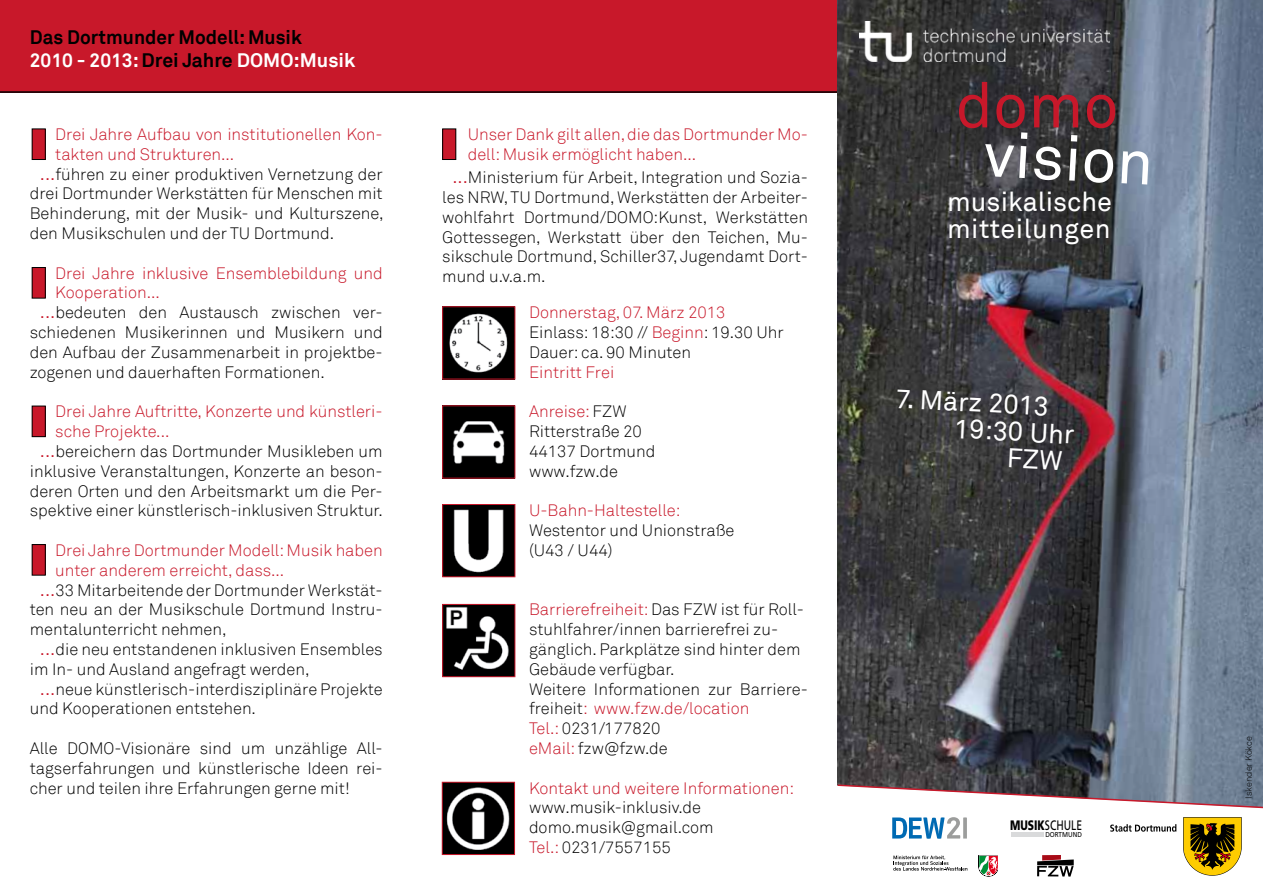
<style>
.page{position:relative;width:1263px;height:893px;background:#fff}
.page>*{position:absolute;margin:0;border:0;box-sizing:border-box;transform-origin:0 0}
.t1{font:63px "Akkurat";color:#fff}
.t2{font:63px "Akkurat";color:#c8182a}
.t3{font:27px/27px "Akkurat";letter-spacing:.005em;color:#fff}
.t4{font:700 19.5px/23.4px "Akkurat";color:#000}
.t5{font:300 16.5px/19.8px "Akkurat";color:#000}
.t6{font:300 16.5px/19.8px "Akkurat";color:#c8182a}
.t7{font:13.65px "Frutiger LT";color:#000;scale:.75 1}
.t8{font:300 9px "Akkurat";color:#000}
.t9{font:7.05px "Frutiger LT";color:#000;scale:.9 1}
.s1{color:#fff}
.s2{font-size:19.5px;color:#c8182a}
.s3{color:#c8182a}
.s4{font-weight:900}
</style>
<div class="page">
<div style="left:0;top:0;width:838px;height:93px;background:#c8182a"></div>
<img style="left:838px;top:0;width:425px;height:784px">
<img style="left:859px;top:21px;width:250px;height:41px">
<svg style="left:1183px;top:817px;width:59px;height:59px;background:#997e1e"></svg>
<svg style="left:1110px;top:824px;width:66px;height:8px"></svg>
<svg style="left:1037px;top:855px;width:37px;height:22px"></svg>
<svg style="left:978px;top:855px;width:20px;height:22px"></svg>
<svg style="left:893px;top:856px;width:74px;height:15px"></svg>
<svg style="left:892px;top:817px;width:75px;height:22px"></svg>
<div style="left:1011px;top:832px;width:33px;height:5px;background:#d9dadb"></div>
<svg style="left:837px;top:784px;width:426px;height:25px"></svg>
<img style="left:444px;top:407px;width:69px;height:69px">
<img style="left:444px;top:606px;width:69px;height:69px">
<div style="left:442px;top:604px;width:73px;height:73px;border:1px solid #c8182a"></div>
<img style="left:444px;top:784px;width:69px;height:69px">
<div style="left:442px;top:782px;width:73px;height:73px;border:1px solid #c8182a"></div>
<img style="left:444px;top:506px;width:69px;height:69px">
<div style="left:442px;top:504px;width:73px;height:73px;border:1px solid #c8182a"></div>
<img style="left:444px;top:308px;width:69px;height:69px">
<div style="left:442px;top:306px;width:73px;height:73px;border:1px solid #c8182a"></div>
<div style="left:32px;top:129px;width:13px;height:30px;background:#c8182a"></div>
<div style="left:32px;top:129px;width:14px;height:31px;border:1px solid #000"></div>
<div style="left:32px;top:268px;width:13px;height:30px;background:#c8182a"></div>
<div style="left:32px;top:267px;width:14px;height:31px;border:1px solid #000"></div>
<div style="left:32px;top:406px;width:13px;height:31px;background:#c8182a"></div>
<div style="left:32px;top:406px;width:14px;height:31px;border:1px solid #000"></div>
<div style="left:32px;top:545px;width:13px;height:30px;background:#c8182a"></div>
<div style="left:32px;top:544px;width:14px;height:32px;border:1px solid #000"></div>
<div style="left:443px;top:129px;width:13px;height:30px;background:#c8182a"></div>
<div style="left:442px;top:129px;width:14px;height:31px;border:1px solid #000"></div>
<svg style="left:1009px;top:448px;width:53px;height:22px"></svg>
<p class="t4" style="left:30px;top:25px;width:327px">Das Dortmunder Modell: Musik<br><span class="s1">2010 - 2013:</span> Drei Jahre <span class="s1">DOMO:Musik</span></p>
<p class="t6" style="left:55px;top:125px;width:329px">Drei Jahre Aufbau von institutionellen Kon-</p>
<p class="t6" style="left:55px;top:145px;width:181px">takten und Strukturen...</p>
<p class="t5" style="left:40px;top:164px;width:344px"><span class="s2">...</span>führen zu einer produktiven Vernetzung der</p>
<p class="t5" style="left:30px;top:184px;width:354px">drei Dortmunder Werkstätten für Menschen mit</p>
<p class="t5" style="left:30px;top:204px;width:355px">Behinderung, mit der Musik- und Kulturszene,</p>
<p class="t5" style="left:30px;top:224px;width:306px">den Musikschulen und der TU Dortmund.</p>
<p class="t6" style="left:55px;top:263px;width:329px">Drei Jahre inklusive Ensemblebildung und</p>
<p class="t6" style="left:55px;top:283px;width:106px">Kooperation...</p>
<p class="t5" style="left:40px;top:303px;width:344px"><span class="s2">...</span>bedeuten den Austausch zwischen ver-</p>
<p class="t5" style="left:30px;top:323px;width:354px">schiedenen Musikerinnen und Musikern und</p>
<p class="t5" style="left:30px;top:343px;width:354px">den Aufbau der Zusammenarbeit in projektbe-</p>
<p class="t5" style="left:30px;top:362px;width:297px">zogenen und dauerhaften Formationen.</p>
<p class="t6" style="left:55px;top:402px;width:329px">Drei Jahre Auftritte, Konzerte und künstleri-</p>
<p class="t6" style="left:55px;top:422px;width:116px">sche Projekte...</p>
<p class="t5" style="left:40px;top:442px;width:344px"><span class="s2">...</span>bereichern das Dortmunder Musikleben um</p>
<p class="t5" style="left:30px;top:461px;width:354px">inklusive Veranstaltungen, Konzerte an beson-</p>
<p class="t5" style="left:30px;top:481px;width:354px">deren Orten und den Arbeitsmarkt um die Per-</p>
<p class="t5" style="left:30px;top:501px;width:354px">spektive einer künstlerisch-inklusiven Struktur.</p>
<p class="t6" style="left:55px;top:541px;width:329px">Drei Jahre Dortmunder Modell: Musik haben</p>
<p class="t6" style="left:55px;top:560px;width:230px">unter anderem erreicht, dass...</p>
<p class="t5" style="left:40px;top:580px;width:344px"><span class="s2">...</span>33 Mitarbeitende der Dortmunder Werkstät-</p>
<p class="t5" style="left:30px;top:600px;width:354px">ten neu an der Musikschule Dortmund Instru-</p>
<p class="t5" style="left:30px;top:620px;width:198px">mentalunterricht nehmen,</p>
<p class="t5" style="left:40px;top:640px;width:344px"><span class="s2">...</span>die neu entstandenen inklusiven Ensembles</p>
<p class="t5" style="left:30px;top:659px;width:281px">im In- und Ausland angefragt werden,</p>
<p class="t5" style="left:40px;top:679px;width:344px"><span class="s2">...</span>neue künstlerisch-interdisziplinäre Projekte</p>
<p class="t5" style="left:30px;top:699px;width:228px">und Kooperationen entstehen.</p>
<p class="t5" style="left:30px;top:739px;width:354px;text-align:justify">Alle DOMO-Visionäre sind um unzählige All&shy;tagserfahrungen und künstlerische Ideen rei&shy;cher und teilen ihre Erfahrungen gerne mit!</p>
<p class="t6" style="left:468px;top:125px;width:342px">Unser Dank gilt allen, die das Dortmunder Mo&shy;dell: Musik ermöglicht haben...</p>
<p class="t5" style="left:442px;top:168px;width:367px;text-align:justify;text-indent:10px"><span class="s2">...</span>Ministerium für Arbeit, Integration und Sozia&shy;les NRW, TU Dortmund, Werkstätten der Arbeiter&shy;wohlfahrt Dortmund/DOMO:Kunst, Werkstätten Gottessegen, Werkstatt über den Teichen, Mu&shy;sikschule Dortmund, Schiller37, Jugendamt Dort&shy;mund u.v.a.m.</p>
<p class="t5" style="left:529px;top:303px;width:256px"><span class="s3">Donnerstag, 07. März 2013<br></span>Einlass: 18:30 // <span class="s3">Beginn</span>: 19.30 Uhr<br>Dauer: ca. 90 Minuten</p>
<p class="t6" style="left:529px;top:362px;width:87px">Eintritt Frei</p>
<p class="t5" style="left:529px;top:402px;width:128px"><span class="s3">Anreise:</span> FZW<br>Ritterstraße 20<br>44137 Dortmund www.fzw.de</p>
<p class="t6" style="left:529px;top:501px;width:153px">U-Bahn-Haltestelle:</p>
<p class="t5" style="left:529px;top:521px;width:207px">Westentor und Unionstraße (U43 / U44)</p>
<p class="t5" style="left:529px;top:600px;width:280px"><span class="s3">Barrierefreiheit:</span> Das FZW ist für Roll&shy;stuhlfahrer/innen barrierefrei zu&shy;gänglich. Parkplätze sind hinter dem<br>Gebäude verfügbar.<br>Weitere Informationen zur Barriere&shy;freiheit<span class="s3">: www.fzw.de/location<br>Tel.:</span> 0231/177820<br><span class="s3">eMail:</span> fzw@fzw.de</p>
<p class="t6" style="left:529px;top:778px;width:267px">Kontakt und weitere Informationen:</p>
<p class="t5" style="left:529px;top:798px;width:186px">www.musik-inklusiv.de domo.musik@gmail.com<br><span class="s3">Tel.:</span> 0231/7557155</p>
<h1 class="t2" style="left:955px;top:68px;width:165px">domo</h1>
<h1 class="t1" style="left:986px;top:117px;width:171px;rotate:3deg">vision</h1>
<h2 class="t3" style="left:947px;top:189px;width:167px">musikalische mitteilungen</h2>
<h2 class="t3" style="left:896px;top:385px;width:155px;rotate:3deg">7. März 2013</h2>
<h2 class="t3" style="left:955px;top:415px;width:122px;rotate:3deg">19:30 Uhr</h2>
<p class="t7" style="left:1010px;top:818px;width:97px"><span class="s4">MUSIK</span>SCHULE</p>
<p class="t9" style="left:1045px;top:830px;width:42px">DORTMUND</p>
<p class="t8" style="left:1243px;top:798px;width:64px;rotate:-90deg">Iskender Kökce</p>
</div>
